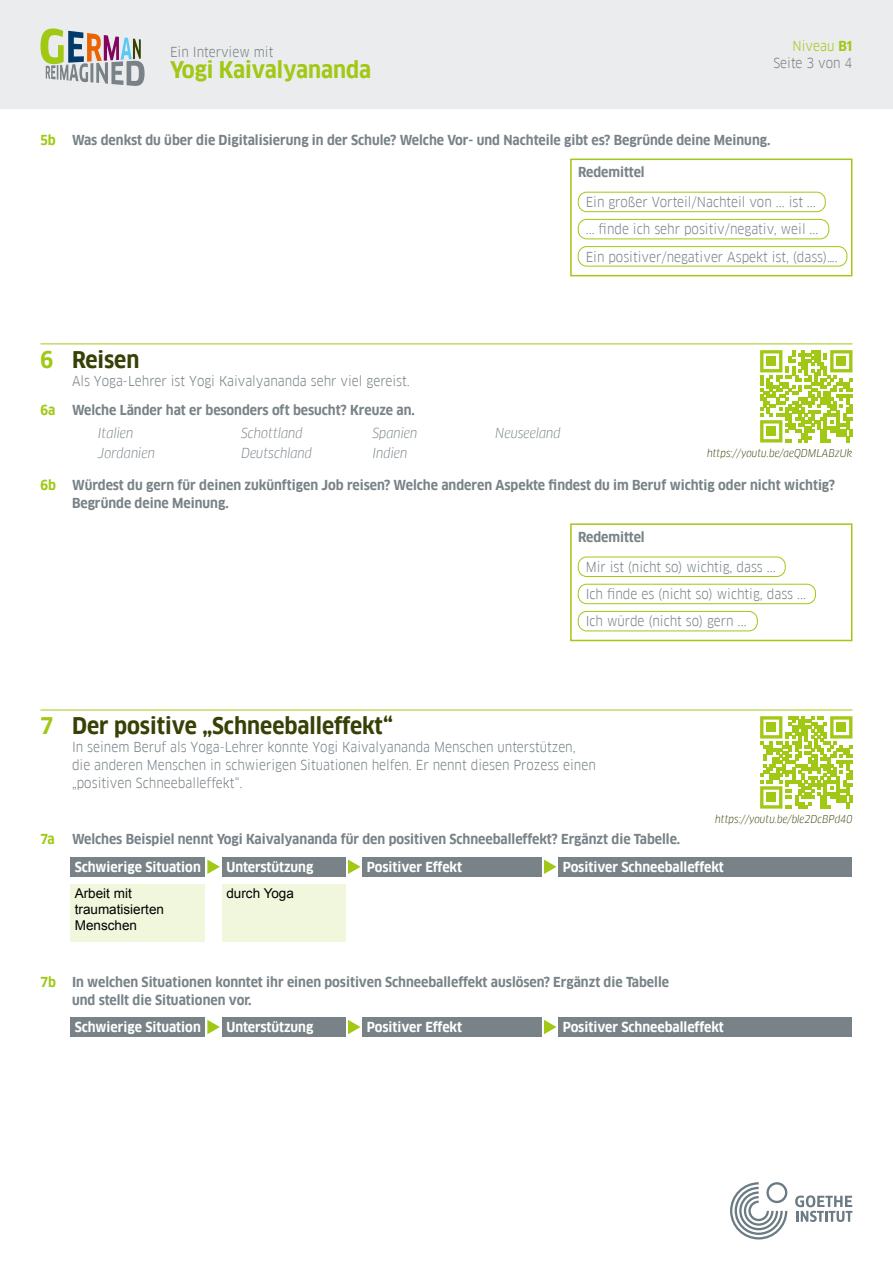
<style>
.page{position:relative;width:893px;height:1263px;background:#fff}
.page>*{position:absolute;margin:0;border:0;box-sizing:border-box;transform-origin:0 0}
.t1{font:700 22.5px "Goethe FF Clan";color:#374105}
.t2{font:700 22.5px "Goethe FF Clan";color:#a0c814}
.t3{font:700 13.5px/18px "Goethe FF Clan";color:#788287}
.t4{font:13.5px/18px "Goethe FF Clan";color:#788287;text-align:right}
.t5{font:700 13.5px "Goethe FF Clan";color:#fff}
.t6{font:italic 13.5px "Goethe FF Clan";color:#788287}
.t7{font:13.5px/16.2px "Arial";color:#000}
.t8{font:700 13.5px "Goethe FF Clan";color:#a0c814}
.t9{font:italic 10.5px "Goethe FF Clan";color:#374105}
.s1{color:#a0c814}
.s2{font-weight:700;color:#a0c814}
</style>
<div class="page">
<div style="left:0;top:0;width:893px;height:108px;background:#ebeced"></div>
<svg style="left:730px;top:1182px;width:57px;height:57px"></svg>
<svg style="left:795px;top:1195px;width:57px;height:27px"></svg>
<svg style="left:41px;top:28px;width:104px;height:58px"></svg>
<svg style="left:760px;top:716px;width:92px;height:93px"></svg>
<div style="left:766px;top:723px;width:10px;height:9px;background:#a0c814"></div>
<div style="left:836px;top:723px;width:10px;height:9px;background:#a0c814"></div>
<div style="left:766px;top:793px;width:10px;height:9px;background:#a0c814"></div>
<svg style="left:760px;top:350px;width:92px;height:92px"></svg>
<div style="left:766px;top:356px;width:10px;height:10px;background:#a0c814"></div>
<div style="left:836px;top:356px;width:10px;height:10px;background:#a0c814"></div>
<div style="left:766px;top:427px;width:10px;height:9px;background:#a0c814"></div>
<div style="left:70px;top:857px;width:135px;height:19px;background:#788287"></div>
<div style="left:222px;top:857px;width:124px;height:19px;background:#788287"></div>
<div style="left:363px;top:857px;width:179px;height:19px;background:#788287"></div>
<div style="left:558px;top:857px;width:294px;height:19px;background:#788287"></div>
<hr style="left:40px;top:344px;width:812px;height:1px;background:#a0c814">
<hr style="left:40px;top:710px;width:812px;height:1px;background:#a0c814">
<div style="left:70px;top:884px;width:135px;height:57px;background:#f1f7dc"></div>
<div style="left:222px;top:884px;width:124px;height:57px;background:#f1f7dc"></div>
<div style="left:570px;top:159px;width:282px;height:117px;border:2px solid #a0c814"></div>
<div style="left:570px;top:523px;width:282px;height:118px;border:2px solid #a0c814"></div>
<div style="left:578px;top:192px;width:247px;height:20px;border:1px solid #a0c814;border-radius:9px"></div>
<div style="left:578px;top:557px;width:207px;height:20px;border:1px solid #a0c814;border-radius:9px"></div>
<div style="left:578px;top:219px;width:251px;height:20px;border:1px solid #a0c814;border-radius:9px"></div>
<div style="left:578px;top:584px;width:238px;height:20px;border:1px solid #a0c814;border-radius:9px"></div>
<div style="left:578px;top:246px;width:269px;height:20px;border:1px solid #a0c814;border-radius:9px"></div>
<div style="left:578px;top:611px;width:179px;height:20px;border:1px solid #a0c814;border-radius:9px"></div>
<svg style="left:207px;top:859px;width:13px;height:15px"></svg>
<svg style="left:348px;top:859px;width:13px;height:15px"></svg>
<svg style="left:544px;top:859px;width:12px;height:15px"></svg>
<div style="left:70px;top:1017px;width:135px;height:19px;background:#788287"></div>
<div style="left:222px;top:1017px;width:124px;height:19px;background:#788287"></div>
<div style="left:363px;top:1017px;width:179px;height:19px;background:#788287"></div>
<div style="left:558px;top:1017px;width:294px;height:19px;background:#788287"></div>
<svg style="left:207px;top:1020px;width:13px;height:14px"></svg>
<svg style="left:348px;top:1020px;width:13px;height:14px"></svg>
<svg style="left:544px;top:1020px;width:12px;height:14px"></svg>
<p class="t4" style="left:170px;top:43px;width:105px">Ein Interview mit</p>
<h1 class="t2" style="left:170px;top:57px;width:203px">Yogi Kaivalyananda</h1>
<p class="t4" style="left:773px;top:38px;width:81px;line-height:16.5px"><span class="s1">Niveau</span> <span class="s2">B1<br></span>Seite 3 von 4</p>
<p class="t3" style="left:40px;top:131px;width:731px"><span class="s1">5b</span> Was denkst du über die Digitalisierung in der Schule? Welche Vor- und Nachteile gibt es? Begründe deine Meinung.</p>
<p class="t3" style="left:578px;top:163px;width:68px">Redemittel</p>
<p class="t4" style="left:586px;top:193px;width:232px">Ein großer Vorteil/Nachteil von ... ist ...</p>
<p class="t4" style="left:586px;top:220px;width:234px">... finde ich sehr positiv/negativ, weil ...</p>
<h1 class="t1" style="left:40px;top:346px;width:100px"><span class="s1">6</span> Reisen</h1>
<p class="t4" style="left:72px;top:372px;width:339px">Als Yoga-Lehrer ist Yogi Kaivalyananda sehr viel gereist.</p>
<p class="t3" style="left:40px;top:401px;width:376px"><span class="s1">6a</span> Welche Länder hat er besonders oft besucht? Kreuze an.</p>
<p class="t6" style="left:98px;top:425px;width:37px">Italien</p>
<p class="t6" style="left:241px;top:425px;width:63px">Schottland</p>
<p class="t6" style="left:372px;top:425px;width:47px">Spanien</p>
<p class="t6" style="left:98px;top:445px;width:59px">Jordanien</p>
<p class="t6" style="left:241px;top:445px;width:73px">Deutschland</p>
<p class="t6" style="left:372px;top:445px;width:36px">Indien</p>
<p class="t4" style="left:586px;top:248px;width:254px">Ein positiver/negativer Aspekt ist, (dass)….</p>
<p class="t6" style="left:495px;top:425px;width:67px">Neuseeland</p>
<p class="t9" style="left:707px;top:447px;width:147px">https://youtu.be/aeQDMLABzUk</p>
<p class="t3" style="left:72px;top:476px;width:765px;text-indent:-31px"><span class="s1">6b</span> Würdest du gern für deinen zukünftigen Job reisen? Welche anderen Aspekte findest du im Beruf wichtig oder nicht wichtig?<br>Begründe deine Meinung.</p>
<p class="t3" style="left:578px;top:528px;width:68px">Redemittel</p>
<p class="t4" style="left:586px;top:558px;width:192px">Mir ist (nicht so) wichtig, dass ...</p>
<p class="t4" style="left:586px;top:585px;width:222px">Ich finde es (nicht so) wichtig, dass ...</p>
<p class="t4" style="left:586px;top:612px;width:162px">Ich würde (nicht so) gern ...</p>
<h1 class="t1" style="left:40px;top:713px;width:354px"><span class="s1">7</span> Der positive „Schneeballeffekt“</h1>
<p class="t4" style="left:72px;top:738px;width:525px;text-align:left">In seinem Beruf als Yoga-Lehrer konnte Yogi Kaivalyananda Menschen unterstützen, die anderen Menschen in schwierigen Situationen helfen. Er nennt diesen Prozess einen „positiven Schneeballeffekt“.</p>
<p class="t8" style="left:40px;top:831px;width:16px">7a</p>
<p class="t3" style="left:72px;top:830px;width:610px">Welches Beispiel nennt Yogi Kaivalyananda für den positiven Schneeballeffekt? Ergänzt die Tabelle.</p>
<p class="t9" style="left:715px;top:813px;width:139px">https://youtu.be/ble2DcBPd40</p>
<p class="t5" style="left:75px;top:859px;width:128px">Schwierige Situation</p>
<p class="t5" style="left:226px;top:859px;width:88px">Unterstützung</p>
<p class="t5" style="left:367px;top:859px;width:97px">Positiver Effekt</p>
<p class="t5" style="left:563px;top:859px;width:163px">Positiver Schneeballeffekt</p>
<p class="t7" style="left:75px;top:885px;width:91px">Arbeit mit traumatisierten<br>Menschen</p>
<p class="t7" style="left:226px;top:885px;width:69px">durch Yoga</p>
<p class="t3" style="left:72px;top:973px;width:599px;text-indent:-31px"><span class="s1">7b</span> In welchen Situationen konntet ihr einen positiven Schneeballeffekt auslösen? Ergänzt die Tabelle und stellt die Situationen vor.</p>
<p class="t5" style="left:75px;top:1019px;width:128px">Schwierige Situation</p>
<p class="t5" style="left:226px;top:1019px;width:88px">Unterstützung</p>
<p class="t5" style="left:367px;top:1019px;width:97px">Positiver Effekt</p>
<p class="t5" style="left:563px;top:1019px;width:163px">Positiver Schneeballeffekt</p>
</div>
